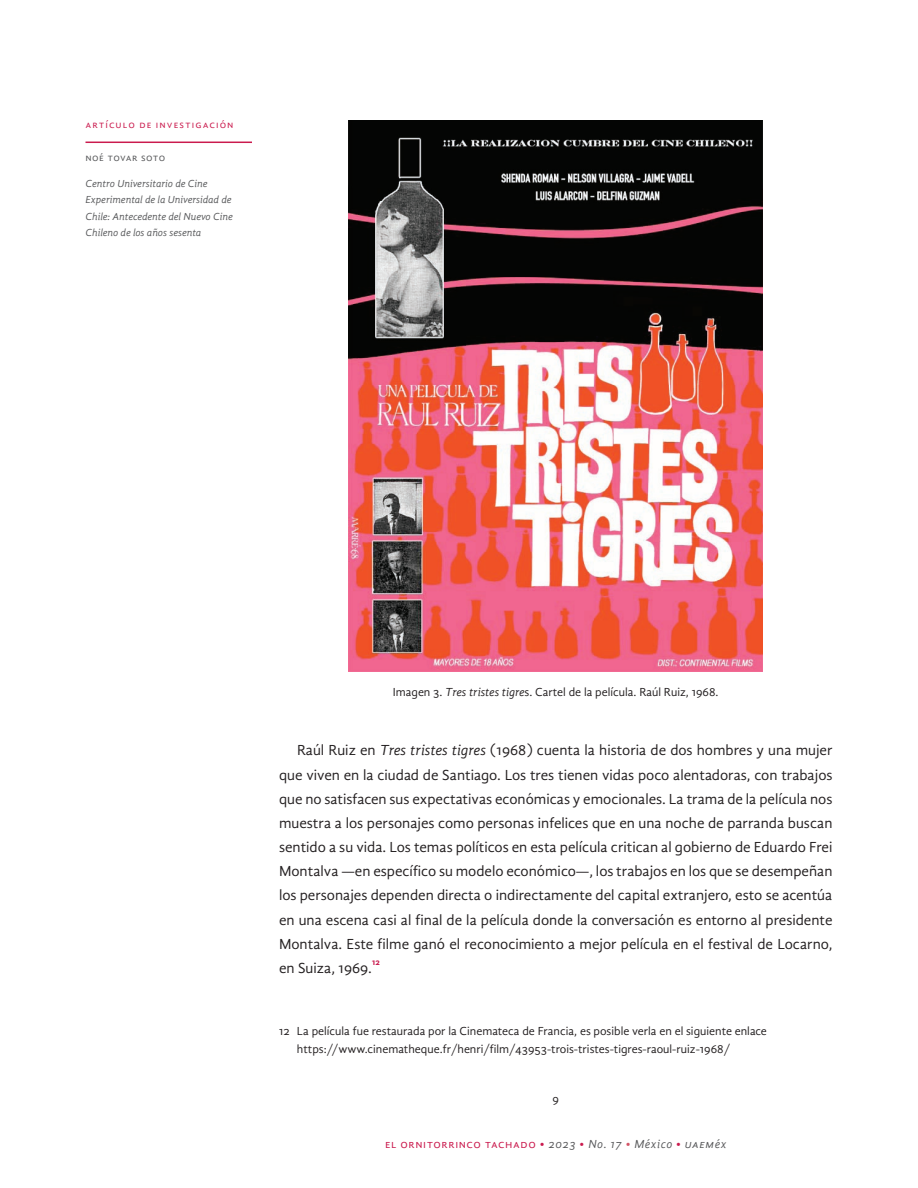
<style>
.page{position:relative;width:918px;height:1188px;background:#fff}
.page>*{position:absolute;margin:0;border:0;box-sizing:border-box;transform-origin:0 0}
.t1{font:15px/24.2px "Gandhi Sans";color:#231f20;text-align:justify}
.t2{font:12px/18px "Gandhi Sans";color:#231f20}
.t3{font:12px "Gandhi Sans";letter-spacing:.05em;color:#ca1b4e}
.t4{font:italic 10.5px/16.5px "Gandhi Sans";color:#57585a}
.t5{font:10.5px "Gandhi Sans";letter-spacing:.1em;color:#ca1b4e}
.t6{font:10.5px "Gandhi Sans";letter-spacing:.03em;color:#57585a}
.t7{font:700 9px "Gandhi Sans";color:#ca1b4e}
.s1{font-style:italic}
.s2{font-style:italic;color:#57585a}
.s3{color:#d35466}
</style>
<div class="page">
<hr style="left:86px;top:142px;width:166px;height:1px;background:#ca1b4e">
<img style="left:349px;top:120px;width:414px;height:552px">
<p class="t5" style="left:86px;top:119px;width:150px">Artículo DE INVESTIGACIÓN</p>
<p class="t6" style="left:86px;top:152px;width:81px">Noé Tova r Soto</p>
<p class="t4" style="left:86px;top:175px;width:149px">Centro Universitario de Cine<br>Experimental de la Universidad de<br>Chile: Antecedente del Nuevo Cine<br>Chileno de los años sesenta</p>
<p class="t2" style="left:393px;top:683px;width:327px">I magen 3. <span class="s1">Tres tristes tigre</span>s. Cartel de la película. Raúl Ruiz, 1968.</p>
<p class="t1" style="left:279px;top:738px;width:555px;text-indent:18px">Raúl Ruiz en <span class="s1">Tres tristes tigres</span> (1968) cuenta la historia de dos hombres y una mujer que viven en la ciudad de Santiago. Los tres tienen vidas poco alentadoras, con trabajos que no satisfacen sus expectativas económicas y emocionales. La trama de la película nos muestra a los personajes como personas infelices que en una noche de parranda buscan sentido a su vida. Los temas políticos en esta película critican al gobierno de Eduardo Frei Montalva —en específico su modelo económico—, los trabajos en los que se desempeñan los personajes dependen directa o indirectamente del capital extranjero, esto se acentúa en una escena casi al final de la película donde la conversación es entorno al presidente M ontalva. Este filme ganó el reconocimiento a mejor película en el festival de Locarno, en Suiza, 1969.</p>
<p class="t7" style="left:372px;top:957px;width:9px">12</p>
<p class="t2" style="left:297px;top:1022px;width:471px;text-indent:-18px">12 La película fue restaurada por la Cinemateca de Francia, es posible verla en el siguiente enlace https://www.cinematheque.fr/henri/film/43953-trois-tristes-tigres-raoul-ruiz-1968/</p>
<p class="t2" style="left:553px;top:1090px;width:8px">9</p>
<p class="t3" style="left:385px;top:1137px;width:343px">el orni torrin co tachado • <span class="s2">2023</span> • <span class="s2">No. 17</span> <span class="s3">•</span> <span class="s2">México</span> • <span class="s2">uaeméx</span></p>
</div>
